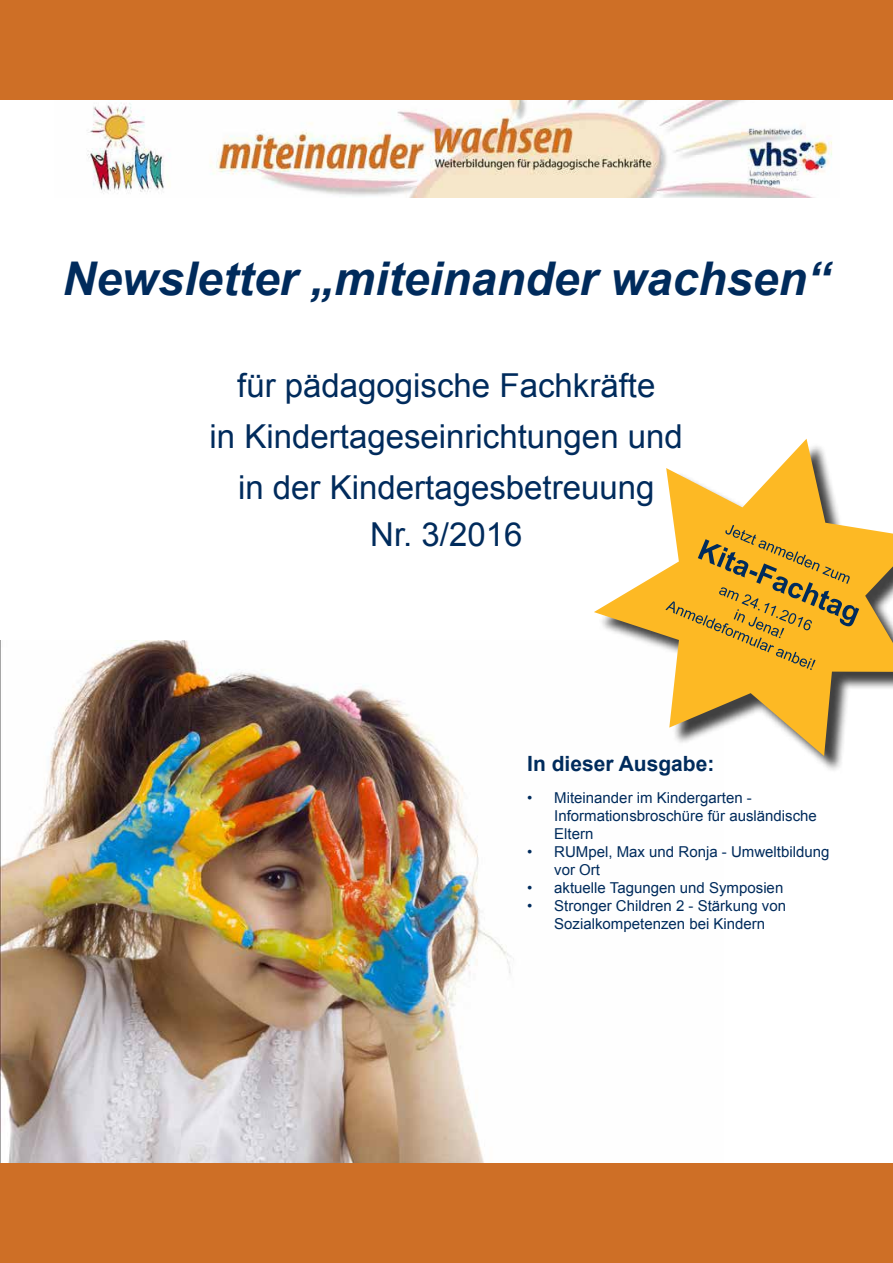
<style>
.page{position:relative;width:893px;height:1263px;background:#fff}
.page>*{position:absolute;margin:0;border:0;box-sizing:border-box;transform-origin:0 0}
.t1{font:italic 700 46.5px "Arial";color:#002b5c}
.t2{font:33px/51px "Arial";color:#002b5c;text-align:center}
.t3{font:700 21px "Arial";color:#002b5c}
.t4{font:15px/18px "Arial";color:#002b5c}
</style>
<div class="page">
<img style="left:54px;top:99px;width:785px;height:99px">
<img style="left:0;top:640px;width:723px;height:524px">
<div style="left:0;top:1164px;width:893px;height:99px;background:#ce6f26"></div>
<div style="left:0;top:0;width:893px;height:99px;background:#ce6f26"></div>
<div style="left:597px;top:442px;width:296px;height:332px;background:#fefefe"></div>
<svg style="left:594px;top:439px;width:299px;height:317px"></svg>
<svg style="left:665px;top:525px;width:194px;height:145px;background:#e1ab30"></svg>
<h1 class="t1" style="left:63px;top:248px;width:769px">Newsletter „miteinander wachsen“</h1>
<h2 class="t2" style="left:210px;top:361px;width:475px">für pädagogische Fachkräfte<br>in Kindertageseinrichtungen und in der Kindertagesbetreuung</h2>
<h2 class="t2" style="left:370px;top:509px;width:154px">Nr. 3/2016</h2>
<h3 class="t3" style="left:527px;top:750px;width:189px">In dieser Ausgabe:</h3>
<p class="t4" style="left:554px;top:789px;width:264px;text-indent:-27px">• Miteinander im Kindergarten -<br>Informationsbroschüre für ausländische<br>Eltern</p>
<p class="t4" style="left:554px;top:843px;width:277px;text-indent:-27px">• RUMpel, Max und Ronja - Umweltbildung vor Ort</p>
<p class="t4" style="left:527px;top:879px;width:258px">• aktuelle Tagungen und Symposien</p>
<p class="t4" style="left:527px;top:897px;width:260px;text-align:center">• Stronger Children 2 - Stärkung von<br>Sozialkompetenzen bei Kindern</p>
</div>
